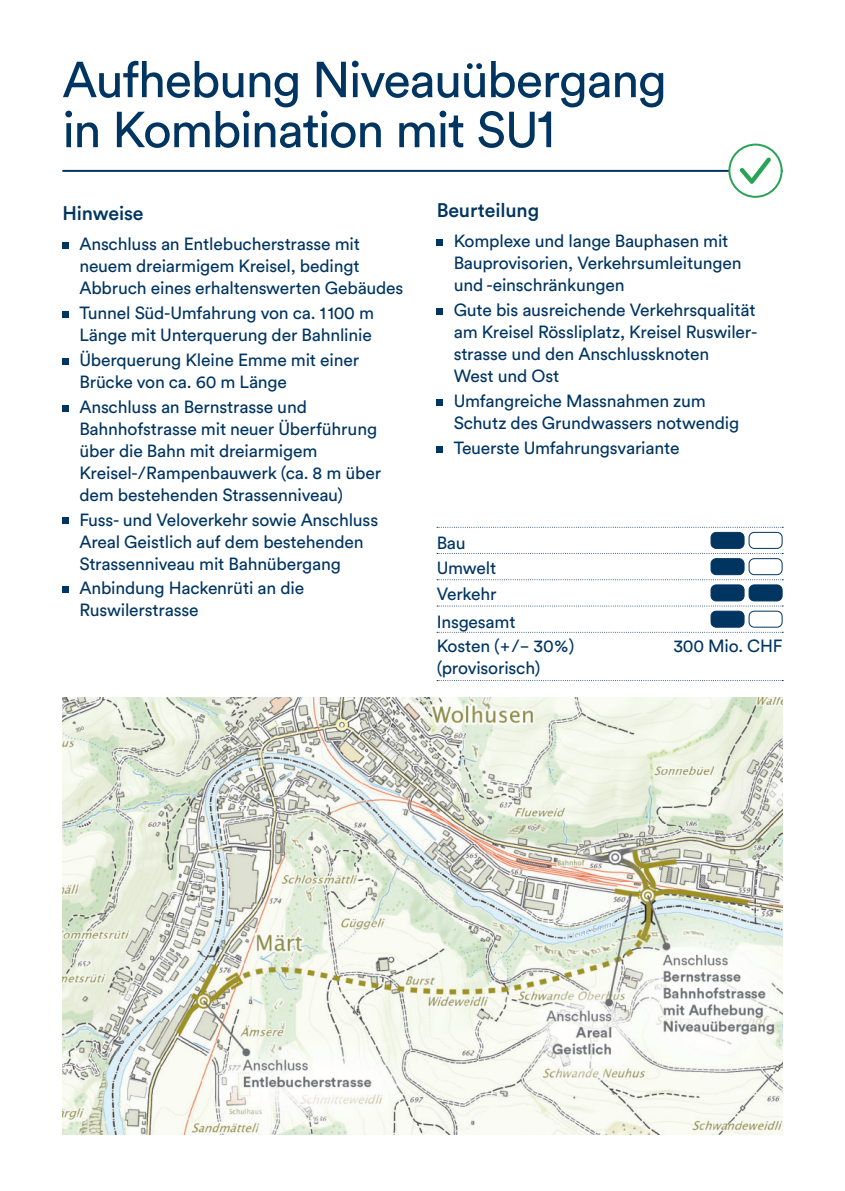
<style>
.page{position:relative;width:845px;height:1191px;background:#fff}
.page>*{position:absolute;margin:0;border:0;box-sizing:border-box;transform-origin:0 0}
.t1{font:50px/50px "Circular Std";letter-spacing:-.03em;color:#003562}
.t2{font:500 19.6px "Circular Std";letter-spacing:-.005em;color:#003562}
.t3{font:17.6px/22px "Circular Std";letter-spacing:-.01em;color:#003562}
.s1{font-size:55px}
</style>
<div class="page">
<svg style="left:437px;top:527px;width:346px;height:1px"></svg>
<svg style="left:437px;top:553px;width:346px;height:1px"></svg>
<svg style="left:437px;top:579px;width:346px;height:1px"></svg>
<svg style="left:437px;top:605px;width:346px;height:1px"></svg>
<svg style="left:437px;top:632px;width:346px;height:1px"></svg>
<svg style="left:437px;top:680px;width:346px;height:1px"></svg>
<div style="left:711px;top:532px;width:33px;height:16px;background:#003562;border-radius:5px"></div>
<div style="left:710px;top:532px;width:34px;height:17px;border:1px solid #003562;border-radius:5px"></div>
<div style="left:748px;top:532px;width:34px;height:17px;border:1px solid #003562;border-radius:5px"></div>
<div style="left:711px;top:558px;width:33px;height:16px;background:#003562;border-radius:5px"></div>
<div style="left:710px;top:558px;width:34px;height:17px;border:1px solid #003562;border-radius:5px"></div>
<div style="left:748px;top:558px;width:34px;height:17px;border:1px solid #003562;border-radius:5px"></div>
<div style="left:711px;top:585px;width:33px;height:16px;background:#003562;border-radius:5px"></div>
<div style="left:710px;top:584px;width:34px;height:17px;border:1px solid #003562;border-radius:5px"></div>
<div style="left:749px;top:585px;width:33px;height:16px;background:#003562;border-radius:5px"></div>
<div style="left:748px;top:584px;width:34px;height:17px;border:1px solid #003562;border-radius:5px"></div>
<div style="left:711px;top:611px;width:33px;height:16px;background:#003562;border-radius:5px"></div>
<div style="left:710px;top:610px;width:34px;height:17px;border:1px solid #003562;border-radius:5px"></div>
<div style="left:748px;top:610px;width:34px;height:17px;border:1px solid #003562;border-radius:5px"></div>
<img style="left:62px;top:697px;width:720px;height:437px">
<hr style="left:62px;top:170px;width:720px;height:2px;background:#003562">
<div style="left:62px;top:242px;width:7px;height:6px;background:#003562"></div>
<div style="left:62px;top:311px;width:7px;height:6px;background:#003562"></div>
<div style="left:62px;top:358px;width:7px;height:6px;background:#003562"></div>
<div style="left:62px;top:405px;width:7px;height:6px;background:#003562"></div>
<div style="left:62px;top:518px;width:7px;height:6px;background:#003562"></div>
<div style="left:62px;top:586px;width:7px;height:7px;background:#003562"></div>
<div style="left:437px;top:239px;width:6px;height:7px;background:#003562"></div>
<svg style="left:437px;top:308px;width:6px;height:6px"></svg>
<svg style="left:437px;top:399px;width:6px;height:6px"></svg>
<svg style="left:437px;top:446px;width:6px;height:6px"></svg>
<div style="left:729px;top:145px;width:52px;height:52px;background:#fff;border-radius:50%"></div>
<div style="left:728px;top:144px;width:54px;height:54px;border:2px solid #28a456;border-radius:50%"></div>
<svg style="left:739px;top:157px;width:32px;height:27px"></svg>
<h1 class="t1" style="left:62px;top:55px;width:606px">Aufhebung Niveauübergang in Kombination mit SU<span class="s1">1</span></h1>
<p class="t2" style="left:62px;top:205px;width:83px">Hinweise</p>
<p class="t3" style="left:79px;top:233px;width:326px">Anschluss an Entlebucherstrasse mit neuem dreiarmigem Kreisel, bedingt<br>Abbruch eines erhaltenswerten Gebäudes</p>
<p class="t3" style="left:79px;top:302px;width:296px">Tunnel Süd-Umfahrung von ca. 1 100 m<br>Länge mit Unterquerung der Bahnlinie</p>
<p class="t3" style="left:79px;top:349px;width:281px">Überquerung Kleine Emme mit einer<br>Brücke von ca. 60 m Länge</p>
<p class="t3" style="left:79px;top:396px;width:303px">Anschluss an Bernstrasse und Bahnhofstrasse mit neuer Überführung über die Bahn mit dreiarmigem<br>Kreisel- / Rampenbauwerk (ca. 8 m über dem bestehenden Strassenniveau)</p>
<p class="t3" style="left:79px;top:508px;width:300px">Fuss- und Veloverkehr sowie Anschluss<br>Areal Geistlich auf dem bestehenden<br>Strassenniveau mit Bahnübergang</p>
<p class="t3" style="left:79px;top:577px;width:226px">Anbindung Hackenrüti an die<br>Ruswilerstrasse</p>
<p class="t2" style="left:437px;top:202px;width:104px">Beurteilung</p>
<p class="t3" style="left:454px;top:230px;width:289px">Komplexe und lange Bauphasen mit<br>Bauprovisorien, Verkehrsumleitungen und -einschränkungen</p>
<p class="t3" style="left:454px;top:299px;width:305px">Gute bis ausreichende Verkehrsqualität am Kreisel Rössliplatz, Kreisel Ruswiler&shy;strasse und den Anschlussknoten<br>West und Ost</p>
<p class="t3" style="left:454px;top:390px;width:287px">Umfangreiche Massnahmen zum<br>Schutz des Grundwassers notwendig</p>
<p class="t3" style="left:454px;top:437px;width:227px">Teuerste Umfahrungsvariante</p>
<p class="t3" style="left:437px;top:530px;width:80px;line-height:26.2px">Bau<br>Umwelt<br>Verkehr<br>Insgesamt</p>
<p class="t3" style="left:437px;top:635px;width:139px">Kosten (+/− 30 %)</p>
<p class="t3" style="left:673px;top:635px;width:111px">300 Mio. CHF</p>
<p class="t3" style="left:437px;top:657px;width:105px">(provisorisch)</p>
</div>
